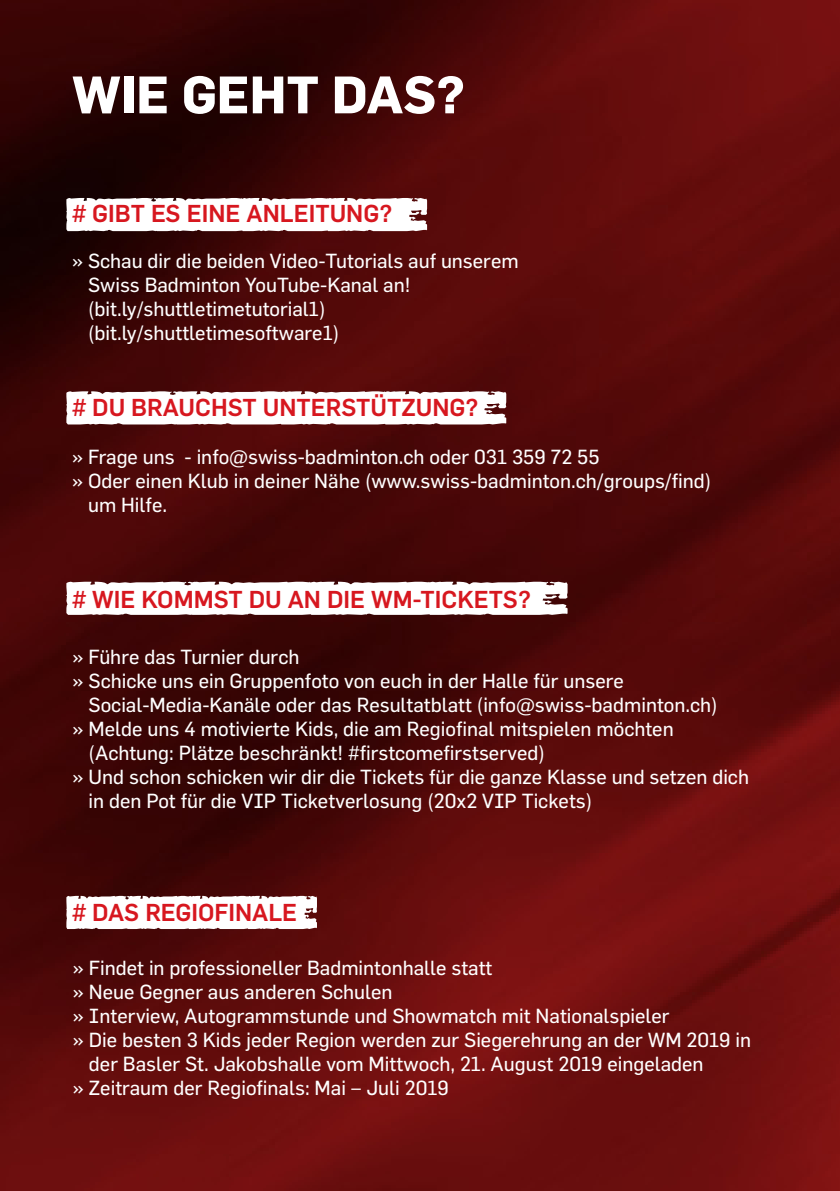
<style>
.page{position:relative;width:840px;height:1191px;background:#fff}
.page>*{position:absolute;margin:0;border:0;box-sizing:border-box;transform-origin:0 0}
.t1{font:700 51.6px "Flama";color:#fff}
.t2{font:500 24px "Flama";color:#d7171f}
.t3{font:20px/24px "Flama Basic";color:#fff}
</style>
<div class="page">
<img style="left:0;top:0;width:839px;height:1191px">
<svg style="left:66px;top:582px;width:501px;height:33px"></svg>
<svg style="left:66px;top:896px;width:251px;height:33px"></svg>
<svg style="left:66px;top:391px;width:440px;height:33px"></svg>
<svg style="left:66px;top:198px;width:361px;height:33px"></svg>
<p class="t1" style="left:72px;top:63px;width:394px">WIE GEHT DAS?</p>
<p class="t2" style="left:72px;top:196px;width:321px"># GIBT ES EINE ANLEITUNG?</p>
<p class="t3" style="left:88px;top:248px;width:432px;text-indent:-16px">» Schau dir die beiden Video-Tutorials auf unserem<br>Swiss Badminton YouTube-Kanal an!</p>
<p class="t3" style="left:88px;top:296px;width:239px">(bit.ly/shuttletimetutorial1)</p>
<p class="t3" style="left:88px;top:320px;width:252px">(bit.ly/shuttletimesoftware1)</p>
<p class="t2" style="left:72px;top:390px;width:407px"># DU BRAUCHST UNTERSTÜTZUNG?</p>
<p class="t3" style="left:72px;top:445px;width:528px">» Frage uns - info@swiss-badminton.ch oder 031 359 72 55</p>
<p class="t3" style="left:88px;top:469px;width:624px;text-indent:-16px">» Oder einen Klub in deiner Nähe (www.swiss-badminton.ch/groups/find) um Hilfe.</p>
<p class="t2" style="left:72px;top:582px;width:460px"># WIE KOMMST DU AN DIE WM-TICKETS?</p>
<p class="t3" style="left:73px;top:644px;width:228px">» Führe das Turnier durch</p>
<p class="t3" style="left:73px;top:668px;width:552px">» Schicke uns ein Gruppenfoto von euch in der Halle für unsere</p>
<p class="t3" style="left:89px;top:692px;width:630px">Social-Media-Kanäle oder das Resultatblatt (info@swiss-badminton.ch)</p>
<p class="t3" style="left:73px;top:716px;width:602px">» Melde uns 4 motivierte Kids, die am Regiofinal mitspielen möchten</p>
<p class="t3" style="left:89px;top:740px;width:457px">(Achtung: Plätze beschränkt! #firstcomefirstserved)</p>
<p class="t3" style="left:73px;top:764px;width:677px">» Und schon schicken wir dir die Tickets für die ganze Klasse und setzen dich</p>
<p class="t3" style="left:89px;top:788px;width:505px">in den Pot für die VIP Ticketverlosung (20x2 VIP Tickets)</p>
<p class="t2" style="left:72px;top:895px;width:226px"># DAS REGIOFINALE</p>
<p class="t3" style="left:73px;top:955px;width:421px">» Findet in professioneller Badmintonhalle statt</p>
<p class="t3" style="left:73px;top:979px;width:321px">» Neue Gegner aus anderen Schulen</p>
<p class="t3" style="left:73px;top:1003px;width:597px">» Interview, Autogrammstunde und Showmatch mit Nationalspieler</p>
<p class="t3" style="left:89px;top:1027px;width:663px;text-indent:-16px">» Die besten 3 Kids jeder Region werden zur Siegerehrung an der WM 2019 in der Basler St. Jakobshalle vom Mittwoch, 21. August 2019 eingeladen</p>
<p class="t3" style="left:73px;top:1075px;width:377px">» Zeitraum der Regiofinals: Mai – Juli 2019</p>
</div>
